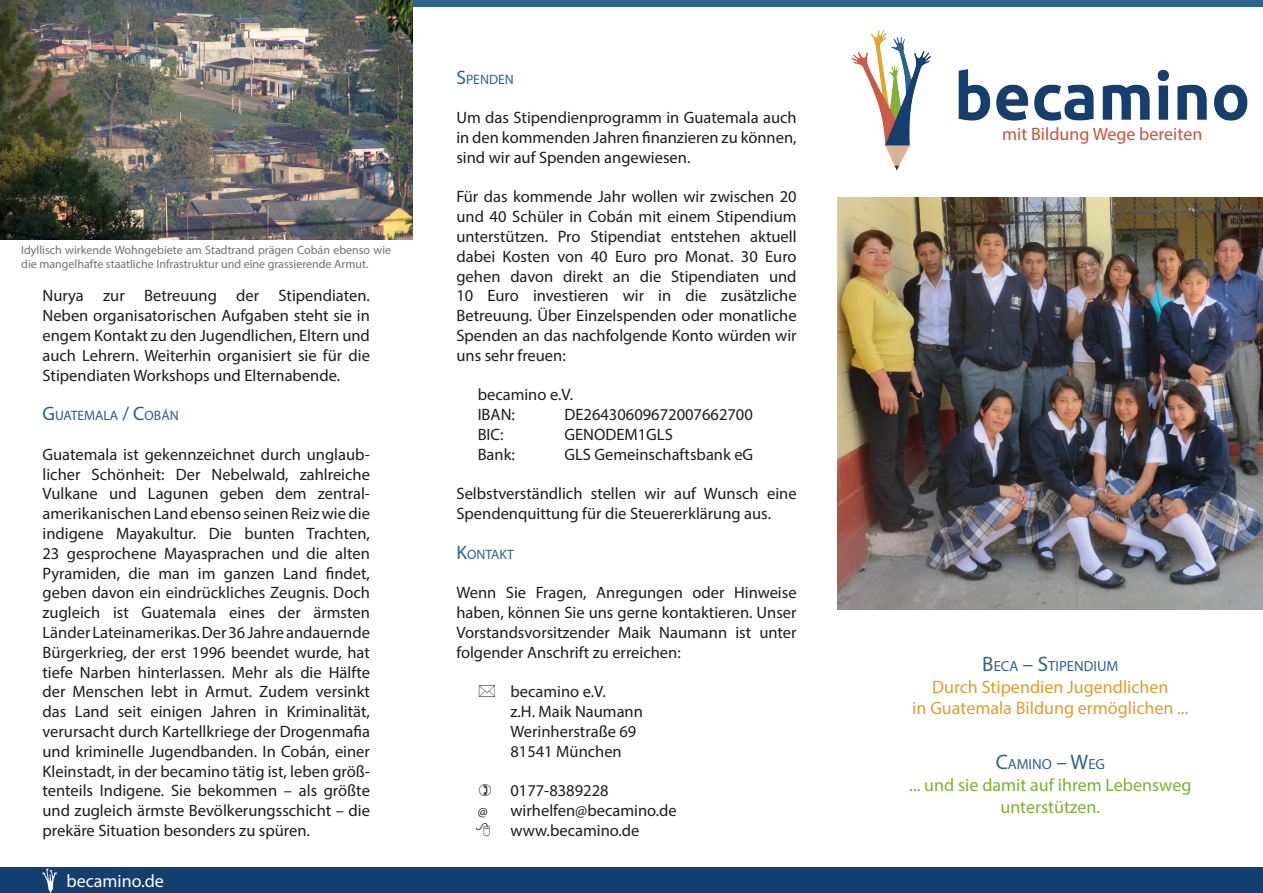
<style>
.page{position:relative;width:1263px;height:893px;background:#fff}
.page>*{position:absolute;margin:0;border:0;box-sizing:border-box;transform-origin:0 0}
.t1{font:18px "Myriad Pro";color:#df9d2c}
.t2{font:18px/21.6px "Myriad Pro";color:#81ae35;text-align:center}
.t3{font:18px "Myriad Pro";color:#c85241}
.t4{font:18px "Myriad Pro";color:#fefcfb}
.t5{font:16.5px/19.8px "Myriad Pro";color:#1d1d1b;text-align:justify}
.t6{font:14.7px "Myriad Pro";color:#2f638e}
.t7{font:13.65px "Myriad Pro";color:#2c5d8a}
.t8{font:13.65px "Myriad Pro";color:#2c638c}
.t9{font:13.5px "Myriad Pro";color:#1d1d1b}
.t10{font:12px/14.4px "Myriad Pro";color:#70706f}
.s1{font-size:19.5px}
.s2{font-size:21px}
</style>
<div class="page">
<img style="left:838px;top:6px;width:425px;height:604px">
<div style="left:0;top:867px;width:1263px;height:26px;background:#133f6e"></div>
<img style="left:43px;top:868px;width:13px;height:24px">
<div style="left:412px;top:0;width:851px;height:6px;background:#2c638c"></div>
<img style="left:0;top:0;width:412px;height:239px">
<div style="left:979px;top:127px;width:246px;height:20px;background:#fff"></div>
<p class="t10" style="left:21px;top:242px;width:371px">Idyllisch wirkende Wohngebiete am Stadtrand prägen Cobán ebenso wie die mangelhafte staatliche Infrastruktur und eine grassierende Armut.</p>
<p class="t5" style="left:43px;top:286px;width:329px">Nurya zur Betreuung der Stipendiaten.<br>Neben organisatorischen Aufgaben steht sie in engem Kontakt zu den Jugendlichen, Eltern und auch Lehrern. Weiterhin organisiert sie für die Stipendiaten Workshops und Elternabende.</p>
<p class="t7" style="left:43px;top:407px;width:138px"><span class="s1">G</span>UATEMALA <span class="s1">/ C</span>OBÁN</p>
<p class="t5" style="left:43px;top:444px;width:329px">Guatemala ist gekennzeichnet durch unglaub&shy;licher Schönheit: Der Nebelwald, zahlreiche Vulkane und Lagunen geben dem zentral&shy;amerikanischen Land ebenso seinen Reiz wie die indigene Mayakultur. Die bunten Trachten, 23 gesprochene Mayasprachen und die alten Pyramiden, die man im ganzen Land findet, geben davon ein eindrückliches Zeugnis. Doch zugleich ist Guatemala eines der ärmsten Länder Lateinamerikas. Der 36 Jahre andauernde Bürgerkrieg, der erst 1996 beendet wurde, hat tiefe Narben hinterlassen. Mehr als die Hälfte der Menschen lebt in Armut. Zudem versinkt das Land seit einigen Jahren in Kriminalität, verursacht durch Kartellkriege der Drogenmafia und kriminelle Jugendbanden. In Cobán, einer Kleinstadt, in der becamino tätig ist, leben größ&shy;tenteils Indigene. Sie bekommen – als größte und zugleich ärmste Bevölkerungsschicht – die prekäre Situation besonders zu spüren.</p>
<p class="t4" style="left:66px;top:870px;width:99px">becamino.de</p>
<p class="t8" style="left:456px;top:71px;width:59px"><span class="s1">S</span>PENDEN</p>
<p class="t5" style="left:456px;top:107px;width:342px">Um das Stipendienprogramm in Guatemala auch in den kommenden Jahren finanzieren zu können, sind wir auf Spenden angewiesen.</p>
<p class="t5" style="left:456px;top:187px;width:342px">Für das kommende Jahr wollen wir zwischen 20 und 40 Schüler in Cobán mit einem Stipendium unterstützen. Pro Stipendiat entstehen aktuell dabei Kosten von 40 Euro pro Monat. 30 Euro gehen davon direkt an die Stipendiaten und 10 Euro investieren wir in die zusätzliche Betreuung. Über Einzelspenden oder monatliche Spenden an das nachfolgende Konto würden wir uns sehr freuen:</p>
<p class="t5" style="left:478px;top:385px;width:97px">becamino e.V.</p>
<p class="t5" style="left:478px;top:404px;width:39px">IBAN:</p>
<p class="t5" style="left:564px;top:404px;width:190px">DE26430609672007662700</p>
<p class="t5" style="left:478px;top:424px;width:27px">BIC:</p>
<p class="t5" style="left:564px;top:424px;width:110px">GENODEM1GLS</p>
<p class="t5" style="left:478px;top:444px;width:39px">Bank:</p>
<p class="t5" style="left:564px;top:444px;width:190px">GLS Gemeinschaftsbank eG</p>
<p class="t5" style="left:456px;top:484px;width:342px">Selbstverständlich stellen wir auf Wunsch eine<br>Spendenquittung für die Steuererklärung aus.</p>
<p class="t8" style="left:456px;top:546px;width:59px"><span class="s1">K</span>ONTAKT</p>
<p class="t5" style="left:456px;top:583px;width:342px">Wenn Sie Fragen, Anregungen oder Hinweise haben, können Sie uns gerne kontaktieren. Unser Vorstandsvorsitzender Maik Naumann ist unter folgender Anschrift zu erreichen:</p>
<p class="t5" style="left:510px;top:682px;width:97px">becamino e.V.</p>
<p class="t5" style="left:510px;top:701px;width:134px">z.H. Maik Naumann</p>
<p class="t5" style="left:510px;top:721px;width:127px">Werinherstraße 69</p>
<p class="t5" style="left:510px;top:741px;width:113px">81541 München</p>
<p class="t5" style="left:510px;top:781px;width:100px">0177-8389228</p>
<p class="t9" style="left:478px;top:803px;width:11px">@</p>
<p class="t5" style="left:510px;top:800px;width:168px">wirhelfen@becamino.de</p>
<p class="t5" style="left:510px;top:820px;width:131px">www.becamino.de</p>
<p class="t3" style="left:1002px;top:123px;width:202px">mit Bildung Wege bereiten</p>
<p class="t6" style="left:982px;top:657px;width:138px"><span class="s2">B</span>ECA <span class="s2">– S</span>TIPENDIUM</p>
<p class="t1" style="left:932px;top:675px;width:238px">Durch Stipendien Jugendlichen</p>
<p class="t1" style="left:912px;top:697px;width:278px">in Guatemala Bildung ermöglichen ...</p>
<p class="t6" style="left:996px;top:755px;width:110px"><span class="s2">C</span>AMINO <span class="s2">– W</span>EG</p>
<p class="t2" style="left:909px;top:774px;width:284px">... und sie damit auf ihrem Lebensweg unterstützen.</p>
</div>
